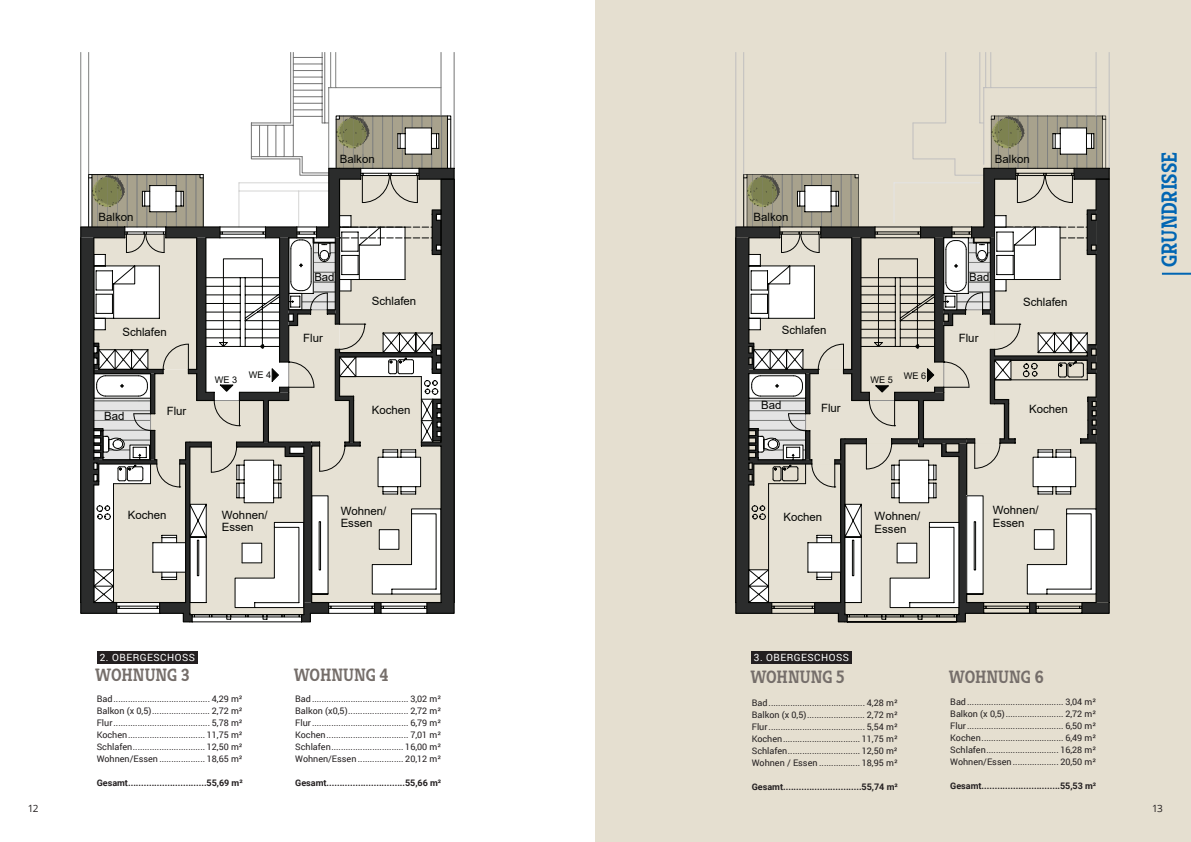
<style>
.page{position:relative;width:1191px;height:842px;background:#fff}
.page>*{position:absolute;margin:0;border:0;box-sizing:border-box;transform-origin:0 0}
.t1{font:700 22px "Kreon";color:#0166b3;scale:.9 1}
.t2{font:700 18px "Kreon";letter-spacing:-.005em;color:#756e6a;scale:.9 1}
.t3{font:11.4px/12.3px "Arial";color:#040503}
.t4{font:10px "Roboto";letter-spacing:.05em;color:#fff}
.t5{font:10px "Open Sans";color:#231f20}
.t6{font:9.1px "Arial";color:#040503}
.t7{font:9px/12px "Roboto";color:#231f20;text-align:justify}
.t8{font:700 9px "Roboto";color:#231f20}
</style>
<div class="page">
<div style="left:595px;top:0;width:596px;height:842px;background:#e5dfd0"></div>
<svg style="left:80px;top:52px;width:375px;height:571px"></svg>
<svg style="left:735px;top:52px;width:375px;height:570px"></svg>
<div style="left:750px;top:651px;width:101px;height:12px;background:#231f20"></div>
<div style="left:97px;top:651px;width:101px;height:12px;background:#231f20"></div>
<hr style="left:1161px;top:273px;width:30px;height:2px;background:#0166b3">
<p class="t3" style="left:340px;top:153px;width:36px">Balkon</p>
<p class="t3" style="left:994px;top:153px;width:36px">Balkon</p>
<p class="t3" style="left:99px;top:211px;width:36px">Balkon</p>
<p class="t3" style="left:753px;top:211px;width:36px">Balkon</p>
<p class="t3" style="left:314px;top:271px;width:22px">Bad</p>
<p class="t3" style="left:969px;top:271px;width:22px">Bad</p>
<p class="t3" style="left:372px;top:294px;width:46px">Schlafen</p>
<p class="t3" style="left:1023px;top:296px;width:46px">Schlafen</p>
<p class="t3" style="left:122px;top:326px;width:46px">Schlafen</p>
<p class="t3" style="left:303px;top:331px;width:21px">Flur</p>
<p class="t3" style="left:782px;top:324px;width:46px">Schlafen</p>
<p class="t3" style="left:958px;top:332px;width:21px">Flur</p>
<p class="t6" style="left:215px;top:374px;width:24px">WE 3</p>
<p class="t6" style="left:249px;top:368px;width:24px">WE 4</p>
<p class="t6" style="left:870px;top:374px;width:24px">WE 5</p>
<p class="t6" style="left:904px;top:369px;width:24px">WE 6</p>
<p class="t3" style="left:104px;top:410px;width:22px">Bad</p>
<p class="t3" style="left:167px;top:405px;width:21px">Flur</p>
<p class="t3" style="left:372px;top:404px;width:40px">Kochen</p>
<p class="t3" style="left:761px;top:399px;width:22px">Bad</p>
<p class="t3" style="left:821px;top:402px;width:21px">Flur</p>
<p class="t3" style="left:1029px;top:402px;width:40px">Kochen</p>
<p class="t3" style="left:783px;top:511px;width:40px">Kochen</p>
<p class="t3" style="left:992px;top:504px;width:47px">Wohnen/<br>Essen</p>
<p class="t3" style="left:128px;top:509px;width:40px">Kochen</p>
<p class="t3" style="left:341px;top:504px;width:47px">Wohnen/<br>Essen</p>
<p class="t3" style="left:222px;top:509px;width:47px">Wohnen/<br>Essen</p>
<p class="t3" style="left:874px;top:510px;width:47px">Wohnen/<br>Essen</p>
<p class="t4" style="left:100px;top:650px;width:97px">2. OBERGESCHOSS</p>
<p class="t4" style="left:754px;top:650px;width:97px">3. OBERGESCHOSS</p>
<h2 class="t2" style="left:95px;top:664px;width:106px">WOHNUNG 3</h2>
<h2 class="t2" style="left:294px;top:664px;width:107px">WOHNUNG 4</h2>
<h2 class="t2" style="left:750px;top:665px;width:106px">WOHNUNG 5</h2>
<h2 class="t2" style="left:948px;top:665px;width:107px">WOHNUNG 6</h2>
<p class="t7" style="left:97px;top:692px;width:148px">Bad ........................................ 4,29 m²<br>Balkon (x 0,5) ........................ 2,72 m²<br>Flur ........................................ 5,78 m²<br>Kochen ................................ 11,75 m²<br>Schlafen .............................. 12,50 m²<br>Wohnen/Essen ................... 18,65 m²</p>
<p class="t8" style="left:97px;top:777px;width:148px">Gesamt ..............................55,69 m²</p>
<p class="t7" style="left:295px;top:692px;width:148px">Bad ........................................ 3,02 m²<br>Balkon (x0,5) ......................... 2,72 m²<br>Flur ........................................ 6,79 m²<br>Kochen .................................. 7,01 m²<br>Schlafen .............................. 16,00 m²<br>Wohnen/Essen ................... 20,12 m²</p>
<p class="t8" style="left:295px;top:776px;width:148px">Gesamt ..............................55,66 m²</p>
<p class="t7" style="left:751px;top:696px;width:148px">Bad ........................................ 4,28 m²<br>Balkon (x 0,5) ........................ 2,72 m²<br>Flur ........................................ 5,54 m²<br>Kochen ................................ 11,75 m²<br>Schlafen .............................. 12,50 m²<br>Wohnen / Essen ................. 18,95 m²</p>
<p class="t8" style="left:751px;top:780px;width:148px">Gesamt ..............................55,74 m²</p>
<p class="t7" style="left:950px;top:696px;width:148px">Bad ........................................ 3,04 m²<br>Balkon (x 0,5) ........................ 2,72 m²<br>Flur ........................................ 6,50 m²<br>Kochen .................................. 6,49 m²<br>Schlafen .............................. 16,28 m²<br>Wohnen/Essen ................... 20,50 m²</p>
<p class="t8" style="left:950px;top:780px;width:148px">Gesamt ..............................55,53 m²</p>
<h1 class="t1" style="left:1155px;top:267px;width:130px;rotate:-90deg">GRUNDRISSE</h1>
<p class="t5" style="left:28px;top:801px;width:12px">12</p>
<p class="t5" style="left:1152px;top:801px;width:12px">13</p>
</div>
